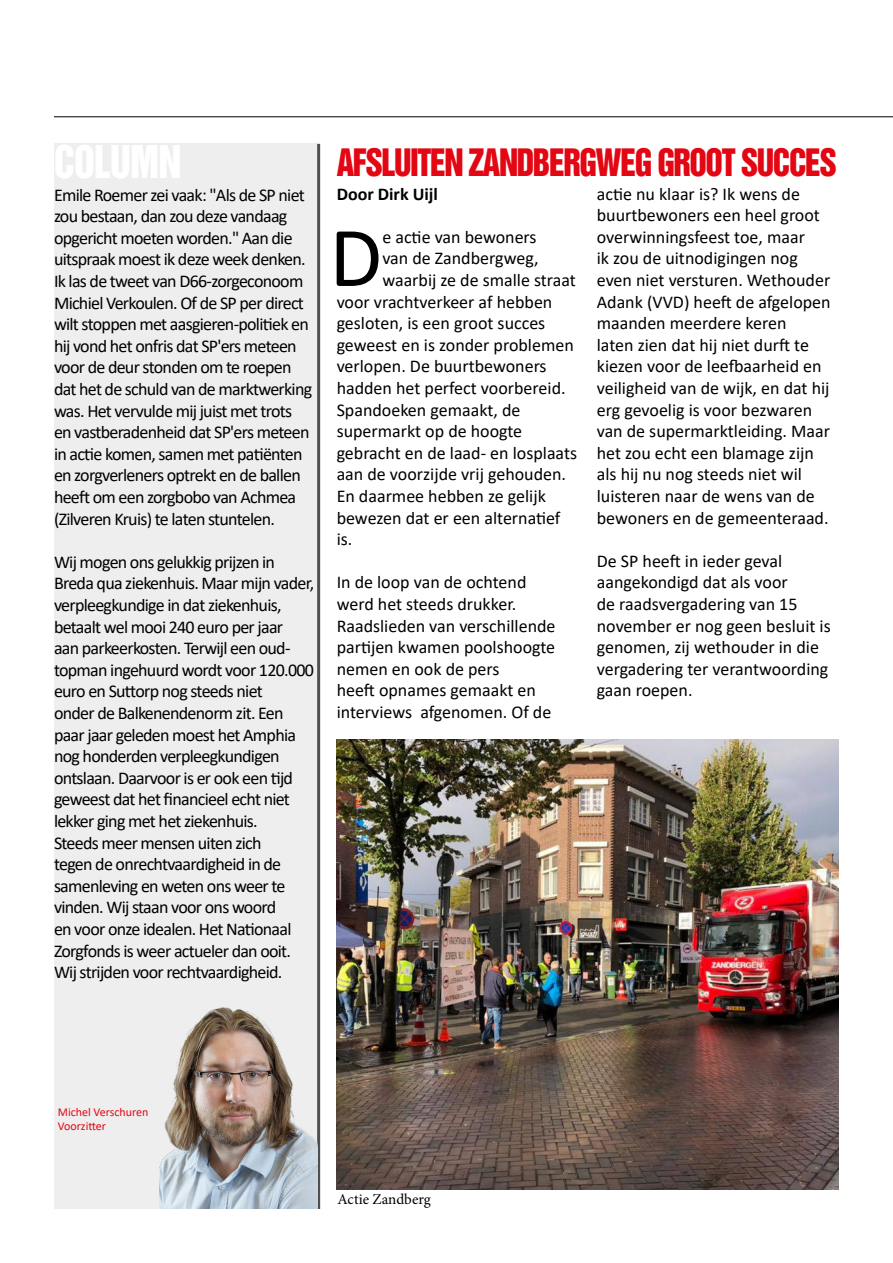
<style>
.page{position:relative;width:893px;height:1263px;background:#fff}
.page>*{position:absolute;margin:0;border:0;box-sizing:border-box;transform-origin:0 0}
.t1{font:86.1px "Calibri";color:#000}
.t2{font:34.65px "Helvetica Inserat LT Pro";letter-spacing:-.045em;color:#e30613;scale:.91 1}
.t3{font:18px/21.6px "Calibri";letter-spacing:-.04em;color:#000}
.t4{font:18px/21.6px "Calibri";color:#000}
.t5{font:18px "Calibri";letter-spacing:-.01em;color:#000}
.t6{font:700 18px "Calibri";color:#000}
.t7{font:15px "Minion Pro";color:#000}
.t8{font:12px/14.4px "Calibri";color:#e30613}
</style>
<div class="page">
<div style="left:54px;top:144px;width:265px;height:1065px;background:#eee"></div>
<hr style="left:54px;top:116px;width:839px;height:1px;background:#000">
<hr style="left:317px;top:144px;width:3px;height:1065px;background:#504f4f">
<img style="left:337px;top:739px;width:502px;height:450px">
<img style="left:159px;top:1007px;width:158px;height:202px">
<p class="t3" style="left:54px;top:183px;width:260px">Emile Roemer zei vaak: "Als de SP niet zou bestaan, dan zou deze vandaag opgericht moeten worden." Aan die uitspraak moest ik deze week denken.<br>Ik las de tweet van D66-zorgeconoom Michiel Verkoulen. Of de SP per direct wilt stoppen met aasgieren-politiek en hij vond het onfris dat SP'ers meteen voor de deur stonden om te roepen dat het de schuld van de marktwerking was. Het vervulde mij juist met trots en vastberadenheid dat SP'ers meteen in actie komen, samen met patiënten en zorgverleners optrekt en de ballen heeft om een zorgbobo van Achmea (Zilveren Kruis) te laten stuntelen.</p>
<p class="t3" style="left:54px;top:551px;width:262px">Wij mogen ons gelukkig prijzen in Breda qua ziekenhuis. Maar mijn vader, verpleegkundige in dat ziekenhuis, betaalt wel mooi 240 euro per jaar<br>aan parkeerkosten. Terwijl een oud&shy;topman ingehuurd wordt voor 120.000 euro en Suttorp nog steeds niet<br>onder de Balkenendenorm zit. Een paar jaar geleden moest het Amphia nog honderden verpleegkundigen ontslaan. Daarvoor is er ook een tijd geweest dat het financieel echt niet lekker ging met het ziekenhuis.<br>Steeds meer mensen uiten zich<br>tegen de onrechtvaardigheid in de samenleving en weten ons weer te vinden. Wij staan voor ons woord<br>en voor onze idealen. Het Nationaal Zorgfonds is weer actueler dan ooit.<br>Wij strijden voor rechtvaardigheid.</p>
<h2 class="t2" style="left:337px;top:141px;width:463px">AFSLUITEN ZANDBERGWEG GROOT SUCC</h2>
<h2 class="t2" style="left:805px;top:141px;width:34px">ES</h2>
<p class="t6" style="left:337px;top:181px;width:103px">Door Dirk Uijl</p>
<h1 class="t1" style="left:329px;top:198px;width:54px">D</h1>
<p class="t3" style="left:382px;top:225px;width:156px">e actie van bewoners</p>
<p class="t3" style="left:382px;top:247px;width:158px">van de Zandbergweg,</p>
<p class="t4" style="left:382px;top:269px;width:195px">waarbij ze de smalle straat</p>
<p class="t5" style="left:337px;top:289px;width:217px">voor vrachtverkeer af hebben</p>
<p class="t3" style="left:337px;top:312px;width:210px">gesloten, is een groot succes</p>
<p class="t3" style="left:337px;top:333px;width:239px">geweest en is zonder problemen</p>
<p class="t3" style="left:337px;top:355px;width:212px">verlopen. De buurtbewoners</p>
<p class="t4" style="left:337px;top:377px;width:231px">hadden het perfect voorbereid.</p>
<p class="t3" style="left:337px;top:398px;width:185px">Spandoeken gemaakt, de</p>
<p class="t3" style="left:337px;top:420px;width:187px">supermarkt op de hoogte</p>
<p class="t4" style="left:337px;top:441px;width:242px">gebracht en de laad- en losplaats</p>
<p class="t4" style="left:337px;top:463px;width:231px">aan de voorzijde vrij gehouden.</p>
<p class="t3" style="left:337px;top:485px;width:211px">En daarmee hebben ze gelijk</p>
<p class="t3" style="left:337px;top:506px;width:225px">bewezen dat er een alternatief</p>
<p class="t3" style="left:337px;top:528px;width:17px">is.</p>
<p class="t4" style="left:337px;top:571px;width:220px">In de loop van de ochtend werd het steeds drukker.<br>Raadslieden van verschillende partijen kwamen poolshoogte nemen en ook de pers<br>heeft opnames gemaakt en interviews afgenomen. Of de</p>
<p class="t4" style="left:597px;top:182px;width:235px">actie nu klaar is? Ik wens de buurtbewoners een heel groot overwinningsfeest toe, maar<br>ik zou de uitnodigingen nog even niet versturen. Wethouder<br>Adank (VVD) heeft de afgelopen maanden meerdere keren<br>laten zien dat hij niet durft te kiezen voor de leefbaarheid en veiligheid van de wijk, en dat hij erg gevoelig is voor bezwaren van de supermarktleiding. Maar het zou echt een blamage zijn als hij nu nog steeds niet wil luisteren naar de wens van de bewoners en de gemeenteraad.</p>
<p class="t4" style="left:597px;top:549px;width:235px">De SP heeft in ieder geval aangekondigd dat als voor<br>de raadsvergadering van 15 november er nog geen besluit is genomen, zij wethouder in die vergadering ter verantwoording gaan roepen.</p>
<p class="t8" style="left:58px;top:1104px;width:92px">Michel Verschuren<br>Voorzitter</p>
<p class="t7" style="left:338px;top:1189px;width:95px">Actie Zandberg</p>
</div>
